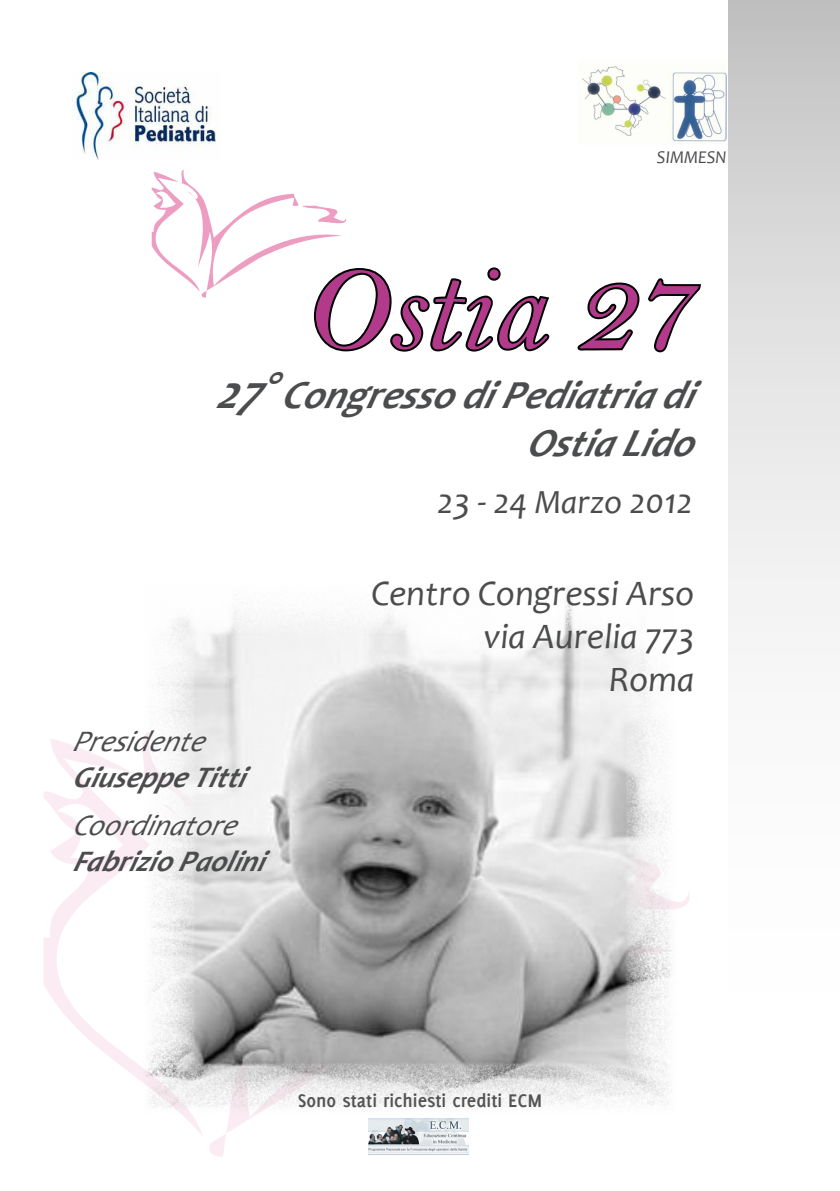
<style>
.page{position:relative;width:840px;height:1191px;background:#fff}
.page>*{position:absolute;margin:0;border:0;box-sizing:border-box;transform-origin:0 0}
.t1{font:120px "Bell MT Italic";color:#b13a8b}
.t2{font:italic 700 40px "Candara";color:#4b4c4d}
.t3{font:italic 36px "Candara";color:#4b4c4d}
.t4{font:italic 700 30px "Candara";color:#4b4c4d}
.t5{font:italic 30px "Candara";color:#4b4c4d}
.t6{font:700 20px "Delicious";color:#535355}
.t7{font:italic 18px "Candara";color:#4b4c4d}
.s1{font-size:48px}
.s2{font-size:34px}
</style>
<div class="page">
<svg style="left:44px;top:739px;width:425px;height:418px"></svg>
<svg style="left:679px;top:892px;width:11px;height:16px"></svg>
<img style="left:138px;top:589px;width:541px;height:528px">
<svg style="left:152px;top:170px;width:398px;height:182px"></svg>
<svg style="left:577px;top:278px;width:124px;height:75px"></svg>
<div style="left:727px;top:0;width:112px;height:1191px;background:linear-gradient(to bottom,#cdcdcd,#fff)"></div>
<img style="left:72px;top:72px;width:144px;height:87px">
<img style="left:582px;top:66px;width:144px;height:79px">
<img style="left:369px;top:1119px;width:99px;height:35px">
<p class="t7" style="left:656px;top:146px;width:71px">SIMMESN</p>
<p class="t1" style="left:302px;top:238px;width:391px">Ostia 27</p>
<p class="t2" style="left:215px;top:370px;width:496px"><span class="s1">27°</span>CongressodiPediatriadi</p>
<p class="t2" style="left:526px;top:418px;width:185px">OstiaLido</p>
<p class="t3" style="left:437px;top:479px;width:256px">23 - 24 <span class="s2">Marzo</span> 2012</p>
<p class="t5" style="left:72px;top:722px;width:146px">Presidente</p>
<p class="t4" style="left:72px;top:758px;width:187px">GiuseppeTitti</p>
<p class="t5" style="left:72px;top:806px;width:178px">Coordinatore</p>
<p class="t4" style="left:72px;top:842px;width:206px">FabrizioPaolini</p>
<p class="t3" style="left:371px;top:570px;width:324px">Centro Congressi Arso</p>
<p class="t3" style="left:483px;top:613px;width:212px">via Aurelia 773</p>
<p class="t3" style="left:608px;top:657px;width:87px">Roma</p>
<p class="t6" style="left:297px;top:1088px;width:246px">Sono stati richiesti crediti ECM</p>
</div>
